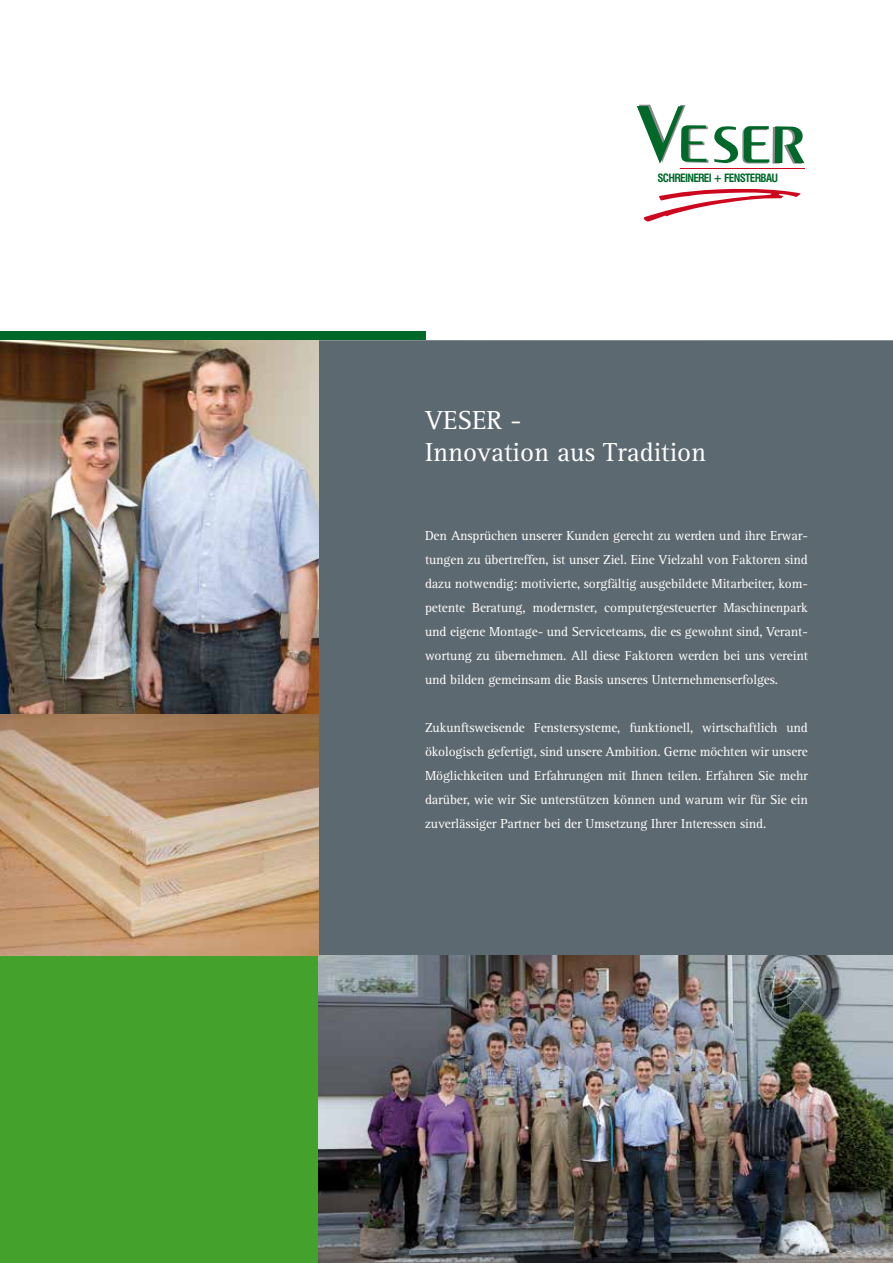
<style>
.page{position:relative;width:893px;height:1263px;background:#fff}
.page>*{position:absolute;margin:0;border:0;box-sizing:border-box;transform-origin:0 0}
.t1{font:27px/32.4px "Rotis Serif";color:#fff}
.t2{font:13.5px/24px "Rotis Serif";letter-spacing:-.01em;color:#fff;text-align:justify}
.t3{font:700 condensed 11.25px "Swiss 721 BT";letter-spacing:-.06em;color:#006829}
</style>
<div class="page">
<div style="left:0;top:955px;width:319px;height:308px;background:#44a12b"></div>
<div style="left:319px;top:340px;width:574px;height:615px;background:#5d6970"></div>
<img style="left:319px;top:955px;width:574px;height:308px">
<img style="left:0;top:340px;width:319px;height:615px">
<div style="left:0;top:332px;width:425px;height:8px;background:#006829"></div>
<svg style="left:637px;top:105px;width:167px;height:59px"></svg>
<hr style="left:680px;top:168px;width:125px;height:1px;background:#cd071e">
<svg style="left:644px;top:188px;width:157px;height:34px"></svg>
<p class="t3" style="left:657px;top:171px;width:122px">SCHREINEREI + FENSTERBAU</p>
<h1 class="t1" style="left:425px;top:404px;width:283px">VESER -<br>Innovation aus Tradition</h1>
<p class="t2" style="left:425px;top:524px;width:384px">Den Ansprüchen unserer Kunden gerecht zu werden und ihre Erwar&shy;tungen zu übertreffen, ist unser Ziel. Eine Vielzahl von Faktoren sind dazu notwendig: motivierte, sorgfältig ausgebildete Mitarbeiter, kom&shy;petente Beratung, modernster, computergesteuerter Maschinenpark und eigene Montage- und Serviceteams, die es gewohnt sind, Verant&shy;wortung zu übernehmen. All diese Faktoren werden bei uns vereint und bilden gemeinsam die Basis unseres Unternehmenserfolges.</p>
<p class="t2" style="left:425px;top:716px;width:384px">Zukunftsweisende Fenstersysteme, funktionell, wirtschaftlich und ökologisch gefertigt, sind unsere Ambition. Gerne möchten wir unsere Möglichkeiten und Erfahrungen mit Ihnen teilen. Erfahren Sie mehr darüber, wie wir Sie unterstützen können und warum wir für Sie ein zuverlässiger Partner bei der Umsetzung Ihrer Interessen sind.</p>
</div>
